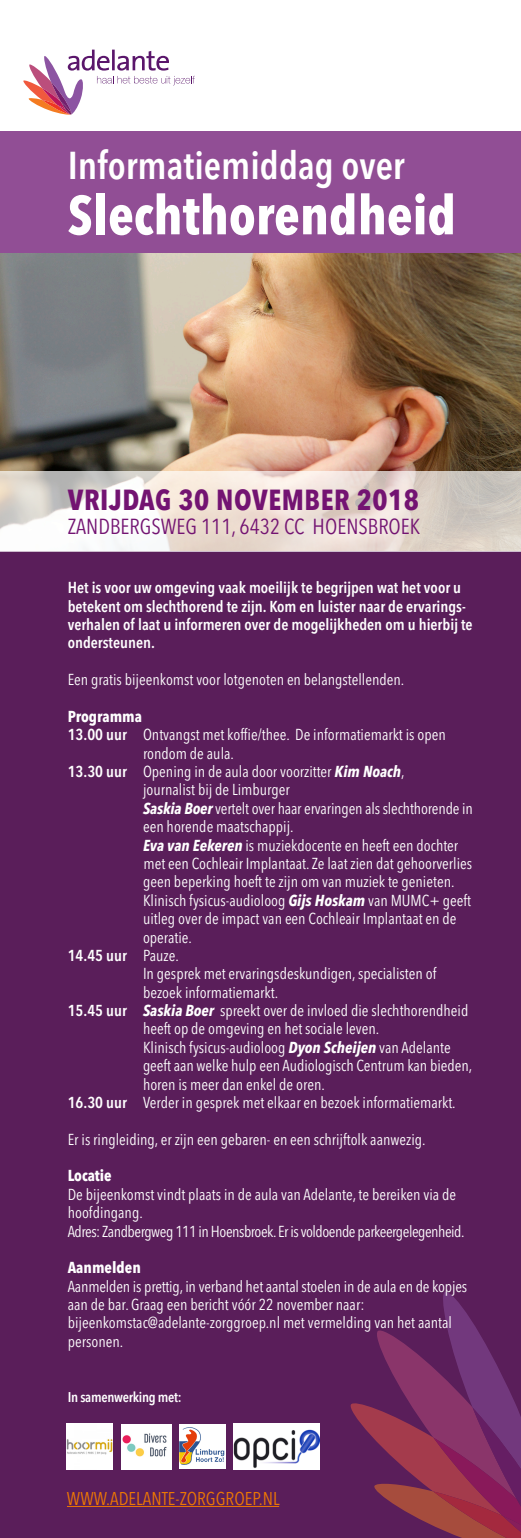
<style>
.page{position:relative;width:521px;height:1538px;background:#fff}
.page>*{position:absolute;margin:0;border:0;box-sizing:border-box;transform-origin:0 0}
.t1{font:700 condensed 54.25px "Avenir Next LT Pro";color:#fff}
.t2{font:600 condensed 38.5px "Avenir Next LT Pro";color:#fff}
._04_Onderdeel{font:700 condensed 28.79px "Avenir Next LT Pro";letter-spacing:.02em;color:#731372}
._04_Onderdeel-2{font:condensed 21.61px "Avenir Next LT Pro";color:#731372}
._04_Onderdeel-3{font:condensed 18.38px "Avenir Next LT Pro";color:#ed7703}
.t3{font:condensed 15.75px/18.4px "Avenir Next LT Pro";color:#fff}
.t4{font:600 condensed 15.75px/18.4px "Avenir Next LT Pro";color:#fff}
.t5{font:condensed 15.75px "Avenir Next LT Pro";letter-spacing:-.03em;color:#fff}
.t6{font:700 condensed 15.75px "Avenir Next LT Pro";color:#fff}
.t7{font:600 condensed 14px "Avenir Next LT Pro";letter-spacing:-.02em;color:#fff}
.s1{font-weight:600}
.s2{font-weight:700;font-style:italic}
.s3{font-weight:400}
</style>
<div class="page">
<img style="left:0;top:252px;width:520px;height:300px">
<div style="left:0;top:552px;width:520px;height:986px;background:#5a1e5a"></div>
<div style="left:0;top:131px;width:520px;height:121px;background:#914e95"></div>
<svg style="left:23px;top:50px;width:172px;height:65px"></svg>
<svg style="left:351px;top:1292px;width:170px;height:246px"></svg>
<hr style="left:67px;top:1506px;width:212px;height:1px;background:#ed7703">
<svg style="left:1px;top:471px;width:520px;height:81px"></svg>
<img style="left:67px;top:1423px;width:46px;height:46px">
<img style="left:233px;top:1423px;width:86px;height:46px">
<img style="left:180px;top:1424px;width:45px;height:45px">
<img style="left:122px;top:1424px;width:49px;height:45px">
<p class="t2" style="left:68px;top:142px;width:338px">Informatiemiddag over</p>
<p class="t1" style="left:68px;top:182px;width:390px">Slechthorendheid</p>
<p class="_04_Onderdeel" style="left:68px;top:482px;width:353px">VRIJDAG 30 NOVEMBER 2018</p>
<p class="_04_Onderdeel-2" style="left:68px;top:513px;width:354px">ZANDBERGSWEG 111, 6432 CC HOENSBROEK</p>
<p class="t4" style="left:68px;top:578px;width:406px">Het is voor uw omgeving vaak moeilijk te begrijpen wat het voor u betekent om slechthorend te zijn. Kom en luister naar de ervarings&shy;verhalen of laat u informeren over de mogelijkheden om u hierbij te ondersteunen.</p>
<p class="t3" style="left:68px;top:670px;width:338px">Een gratis bijeenkomst voor lotgenoten en belangstellenden.</p>
<p class="t6" style="left:68px;top:707px;width:76px">Programma</p>
<p class="t3" style="left:143px;top:725px;width:304px;text-indent:-75px"><span class="s1">13.00 uur</span> Ontvangst met koffie/thee. De informatiemarkt is open rondom de aula.</p>
<p class="t3" style="left:68px;top:762px;width:338px"><span class="s1">13.30 uur</span> Opening in de aula door voorzitter <span class="s2">Kim Noach</span>,</p>
<p class="t3" style="left:143px;top:781px;width:148px">journalist bij de Limburger</p>
<p class="t3" style="left:143px;top:799px;width:331px"><span class="s2">Saskia Boer</span> vertelt over haar ervaringen als slechthorende in</p>
<p class="t3" style="left:143px;top:817px;width:152px">een horende maatschappij.</p>
<p class="t3" style="left:143px;top:836px;width:331px"><span class="s2">Eva van Eekeren</span> is muziekdocente en heeft een dochter met een Cochleair Implantaat. Ze laat zien dat gehoorverlies geen beperking hoeft te zijn om van muziek te genieten.</p>
<p class="t3" style="left:143px;top:891px;width:329px">Klinisch fysicus-audioloog <span class="s2">Gijs Hoskam</span> van MUMC+ geeft</p>
<p class="t3" style="left:143px;top:909px;width:315px">uitleg over de impact van een Cochleair Implantaat en de</p>
<p class="t3" style="left:143px;top:928px;width:50px">operatie.</p>
<p class="t4" style="left:68px;top:946px;width:113px">14.45 uur <span class="s3">Pauze.</span></p>
<p class="t3" style="left:143px;top:964px;width:295px">In gesprek met ervaringsdeskundigen, specialisten of</p>
<p class="t3" style="left:143px;top:983px;width:137px">bezoek informatiemarkt.</p>
<p class="t3" style="left:143px;top:1001px;width:327px;text-indent:-75px"><span class="s1">15.45 uur</span> <span class="s2">Saskia Boer</span> spreekt over de invloed die slechthorendheid heeft op de omgeving en het sociale leven.</p>
<p class="t3" style="left:143px;top:1038px;width:309px">Klinisch fysicus-audioloog <span class="s2">Dyon Scheijen</span> van Adelante</p>
<p class="t3" style="left:143px;top:1056px;width:331px">geeft aan welke hulp een Audiologisch Centrum kan bieden, horen is meer dan enkel de oren.</p>
<p class="t3" style="left:68px;top:1093px;width:389px"><span class="s1">16.30 uur</span> Verder in gesprek met elkaar en bezoek informatiemarkt.</p>
<p class="t3" style="left:68px;top:1130px;width:359px">Er is ringleiding, er zijn een gebaren- en een schrijftolk aanwezig.</p>
<p class="t6" style="left:68px;top:1166px;width:45px">Locatie</p>
<p class="t3" style="left:68px;top:1185px;width:390px">De bijeenkomst vindt plaats in de aula van Adelante, te bereiken via de hoofdingang.</p>
<p class="t5" style="left:68px;top:1221px;width:398px">Adres: Zandbergweg 111 in Hoensbroek. Er is voldoende parkeergelegenheid.</p>
<p class="t6" style="left:68px;top:1258px;width:75px">Aanmelden</p>
<p class="t3" style="left:68px;top:1277px;width:401px">Aanmelden is prettig, in verband het aantal stoelen in de aula en de kopjes aan de bar. Graag een bericht vóór 22 november naar:</p>
<p class="t3" style="left:68px;top:1313px;width:386px">bijeenkomstac@adelante-zorggroep.nl met vermelding van het aantal personen.</p>
<p class="t7" style="left:68px;top:1388px;width:116px">In samenwerking met:</p>
<p class="_04_Onderdeel-3" style="left:67px;top:1487px;width:214px">WWW.ADELANTE-ZORGGROEP.NL</p>
</div>
